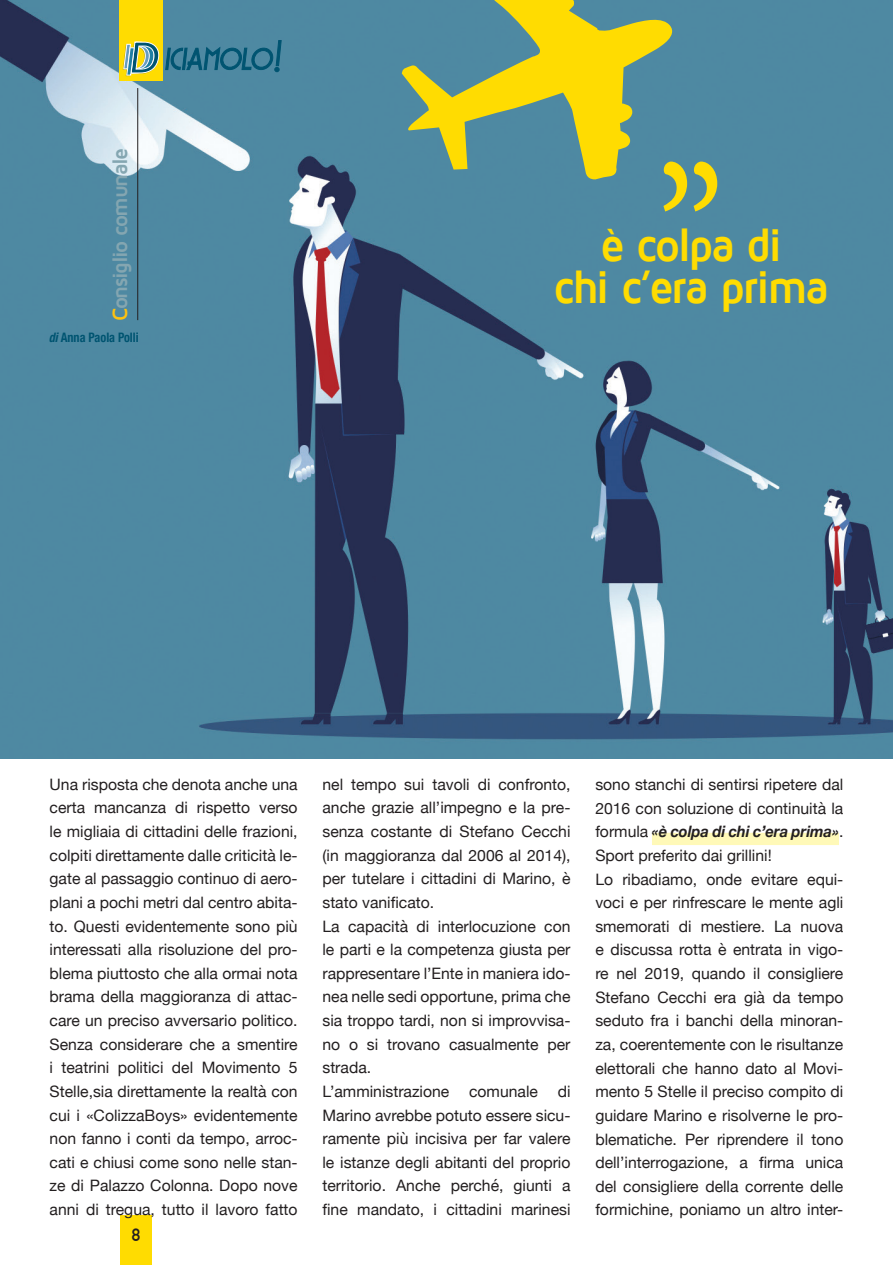
<style>
.page{position:relative;width:893px;height:1265px;background:#fff}
.page>*{position:absolute;margin:0;border:0;box-sizing:border-box;transform-origin:0 0}
.t1{font:214.2px "Minion Pro";color:#ffdc01;scale:.79 1}
.t2{font:700 47.25px/42px "Maven Pro";letter-spacing:-.055em;color:#ffdc01;text-align:center;scale:.93 1}
.t3{font:700 21.18px "Maven Pro";letter-spacing:-.065em;color:#84a6b1}
.t4{font:700 17.5px "DIN Alternate";color:#231f20}
.t5{font:15.75px/23.6px "Helvetica Neue";color:#231f20}
.t6{font:700 condensed 13.12px "Helvetica Neue";color:#005471;scale:.93 1}
.s1{color:#fec210}
.s2{font-style:italic}
.s3{font-weight:700;font-style:italic}
</style>
<div class="page">
<img style="left:0;top:0;width:893px;height:759px">
<div style="left:120px;top:1215px;width:31px;height:50px;background:#ffdc01"></div>
<div style="left:119px;top:0;width:43px;height:81px;background:#ffdc01"></div>
<svg style="left:123px;top:40px;width:159px;height:36px;background:#54898a"></svg>
<hr style="left:137px;top:88px;width:1px;height:232px;background:#231f20">
<div style="left:652px;top:833px;width:187px;height:12px;background:#fff9b8"></div>
<svg style="left:402px;top:0;width:275px;height:181px;background:#91a864"></svg>
<h3 class="t3" style="left:109px;top:321px;width:175px;rotate:-90deg"><span class="s1">C</span>onsiglio comunale</h3>
<p class="t6" style="left:49px;top:329px;width:98px"><span class="s2">di</span> Anna Paola Polli</p>
<h1 class="t1" style="left:656px;top:102px;width:87px">”</h1>
<h2 class="t2" style="left:554px;top:224px;width:298px">è colpa di<br>chi c’era prima</h2>
<p class="t5" style="left:322px;top:773px;width:250px">nel tempo sui tavoli di confronto, anche grazie all’impegno e la pre&shy;senza costante di Stefano Cecchi (in maggioranza dal 2006 al 2014), per tutelare i cittadini di Marino, è stato vanificato.<br>La capacità di interlocuzione con le parti e la competenza giusta per rappresentare l’Ente in maniera ido&shy;nea nelle sedi opportune, prima che sia troppo tardi, non si improvvisa&shy;no o si trovano casualmente per strada.<br>L’amministrazione</p>
<p class="t5" style="left:50px;top:773px;width:250px;text-align:justify">Una risposta che denota anche una certa mancanza di rispetto verso le migliaia di cittadini delle frazioni, colpiti direttamente dalle criticità le&shy;gate al passaggio continuo di aero&shy;plani a pochi metri dal centro abita&shy;to. Questi evidentemente sono più interessati alla risoluzione del pro&shy;blema piuttosto che alla ormai nota brama della maggioranza di attac&shy;care un preciso avversario politico.<br>Senza considerare che a smentire i teatrini politici del Movimento 5<br>Stelle,sia direttamente la realtà con cui i «ColizzaBoys» evidentemente non fanno i conti da tempo, arroc&shy;cati e chiusi come sono nelle stan&shy;ze di Palazzo Colonna. Dopo nove anni di tregua, tutto il lavoro fatto</p>
<p class="t5" style="left:595px;top:774px;width:250px">sono stanchi di sentirsi ripetere dal 2016 con soluzione di continuità la formula <span class="s3">«è colpa di chi c’era prima»</span>.<br>Sport preferito dai grillini!<br>Lo ribadiamo, onde evitare equi&shy;voci e per rinfrescare le mente agli smemorati di mestiere. La nuova e discussa rotta è entrata in vigo&shy;re nel 2019, quando il consigliere Stefano Cecchi era già da tempo seduto fra i banchi della minoran&shy;za, coerentemente con le risultanze elettorali che hanno dato al Movi&shy;mento 5 Stelle il preciso compito di guidare Marino e risolverne le pro&shy;blematiche. Per riprendere il tono dell’interrogazione, a firma unica del consigliere della corrente delle formichine, poniamo un altro inter-</p>
<p class="t5" style="left:322px;top:1080px;width:250px;text-align:justify;text-indent:235px">di Marino avrebbe potuto essere sicu&shy;ramente più incisiva per far valere le istanze degli abitanti del proprio territorio. Anche perché, giunti a fine mandato, i cittadini marinesi</p>
<p class="t5" style="left:469px;top:1080px;width:70px">comunale</p>
<p class="t4" style="left:132px;top:1222px;width:10px">8</p>
</div>
